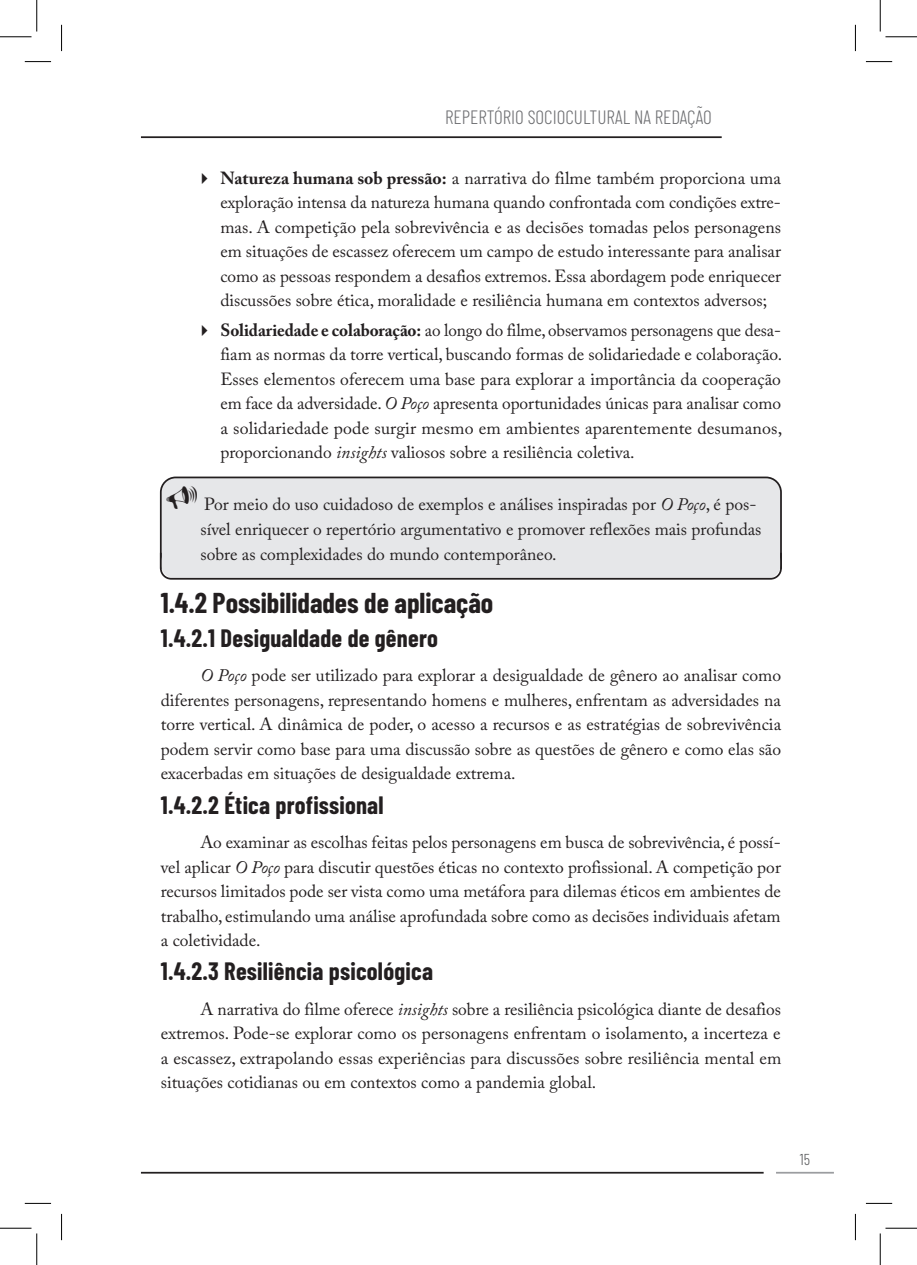
<style>
.page{position:relative;width:917px;height:1265px;background:#fff}
.page>*{position:absolute;margin:0;border:0;box-sizing:border-box;transform-origin:0 0}
.t1{font:700 28px "Barlow Condensed";color:#231f20}
.t2{font:700 24.5px "Barlow Condensed";letter-spacing:.01em;color:#231f20}
.t3{font:300 19.25px "Barlow Condensed";color:#6c6d70}
.Parágrafo{font:17.5px/24.5px "Adobe Caslon Pro";color:#231f20;text-align:justify}
.t4{font:300 15.75px "Barlow Condensed";color:#57585a}
.s1{font-weight:700}
.s2{font-style:italic}
</style>
<div class="page">
<hr style="left:776px;top:1171px;width:58px;height:2px;background:#9b9da0">
<hr style="left:141px;top:1171px;width:622px;height:2px;background:#231f20">
<hr style="left:141px;top:136px;width:581px;height:2px;background:#231f20">
<div style="left:159px;top:476px;width:623px;height:75px;background:#e6e7e9"></div>
<div style="left:162px;top:547px;width:618px;height:31px;background:#e6e7e9;border-radius:15px"></div>
<svg style="left:159px;top:551px;width:623px;height:29px"></svg>
<svg style="left:25px;top:61px;width:26px;height:1px"></svg>
<svg style="left:866px;top:61px;width:26px;height:1px"></svg>
<svg style="left:25px;top:1202px;width:26px;height:1px"></svg>
<svg style="left:866px;top:1202px;width:26px;height:1px"></svg>
<svg style="left:61px;top:25px;width:1px;height:26px"></svg>
<svg style="left:61px;top:1213px;width:1px;height:26px"></svg>
<svg style="left:855px;top:25px;width:1px;height:26px"></svg>
<svg style="left:855px;top:1213px;width:1px;height:26px"></svg>
<hr style="left:0;top:36px;width:32px;height:1px;background:#000">
<hr style="left:885px;top:36px;width:32px;height:1px;background:#000">
<hr style="left:0;top:1227px;width:32px;height:1px;background:#000">
<hr style="left:885px;top:1227px;width:32px;height:1px;background:#000">
<hr style="left:36px;top:0;width:1px;height:32px;background:#000">
<hr style="left:36px;top:1233px;width:1px;height:31px;background:#000">
<hr style="left:880px;top:0;width:1px;height:32px;background:#000">
<hr style="left:880px;top:1233px;width:1px;height:31px;background:#000">
<svg style="left:167px;top:485px;width:30px;height:24px"></svg>
<p class="t3" style="left:445px;top:103px;width:268px">REPERTÓRIO SOCIOCULTURAL NA REDAÇÃO</p>
<p class="Parágrafo" style="left:220px;top:165px;width:562px"><span class="s1">Natureza humana sob pressão:</span> a narrativa do filme também proporciona uma exploração intensa da natureza humana quando confrontada com condições extre&shy;mas. A competição pela sobrevivência e as decisões tomadas pelos personagens em situações de escassez oferecem um campo de estudo interessante para analisar como as pessoas respondem a desafios extremos. Essa abordagem pode enriquecer discussões sobre ética, moralidade e resiliência humana em contextos adversos;</p>
<p class="Parágrafo" style="left:220px;top:317px;width:563px"><span class="s1">Solidariedade e colaboração:</span> ao longo do filme, observamos personagens que desa&shy;fiam as normas da torre vertical, buscando formas de solidariedade e colaboração.<br>Esses elementos oferecem uma base para explorar a importância da cooperação em face da adversidade. <span class="s2">O Poço</span> apresenta oportunidades únicas para analisar como a solidariedade pode surgir mesmo em ambientes aparentemente desumanos, proporcionando <span class="s2">insights</span> valiosos sobre a resiliência coletiva.</p>
<p class="Parágrafo" style="left:200px;top:492px;width:562px;text-align:left">Por meio do uso cuidadoso de exemplos e análises inspiradas por <span class="s2">O Poço</span>, é pos&shy;sível enriquecer o repertório argumentativo e promover reflexões mais profundas sobre as complexidades do mundo contemporâneo.</p>
<p class="t1" style="left:161px;top:582px;width:334px">1.4.2 Possibilidades de aplicação</p>
<p class="t2" style="left:161px;top:620px;width:278px">1.4.2.1 Desigualdade de gênero</p>
<p class="Parágrafo" style="left:161px;top:663px;width:622px;text-indent:40px"><span class="s2">O Poço</span> pode ser utilizado para explorar a desigualdade de gênero ao analisar como diferentes personagens, representando homens e mulheres, enfrentam as adversidades na torre vertical. A dinâmica de poder, o acesso a recursos e as estratégias de sobrevivência podem servir como base para uma discussão sobre as questões de gênero e como elas são exacerbadas em situações de desigualdade extrema.</p>
<p class="t2" style="left:161px;top:787px;width:224px">1.4.2.2 Ética profissional</p>
<p class="Parágrafo" style="left:161px;top:829px;width:622px;text-indent:40px">Ao examinar as escolhas feitas pelos personagens em busca de sobrevivência, é possí&shy;vel aplicar <span class="s2">O Poço</span> para discutir questões éticas no contexto profissional. A competição por recursos limitados pode ser vista como uma metáfora para dilemas éticos em ambientes de trabalho, estimulando uma análise aprofundada sobre como as decisões individuais afetam a coletividade.</p>
<p class="t2" style="left:161px;top:953px;width:274px">1.4.2.3 Resiliência psicológica</p>
<p class="Parágrafo" style="left:161px;top:996px;width:622px;text-indent:40px">A narrativa do filme oferece <span class="s2">insights</span> sobre a resiliência psicológica diante de desafios extremos. Pode-se explorar como os personagens enfrentam o isolamento, a incerteza e a escassez, extrapolando essas experiências para discussões sobre resiliência mental em situações cotidianas ou em contextos como a pandemia global.</p>
<p class="t4" style="left:800px;top:1147px;width:12px">15</p>
</div>
